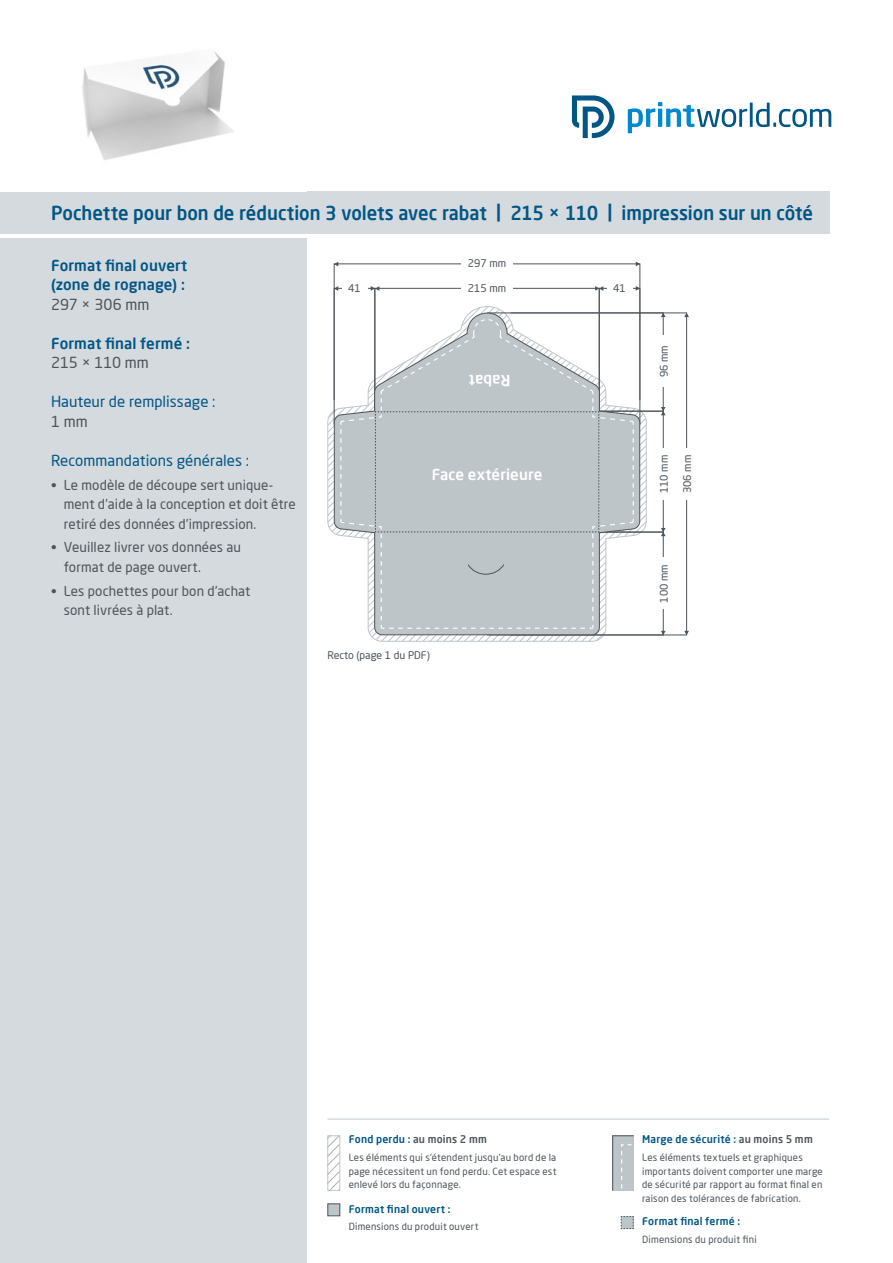
<style>
.page{position:relative;width:893px;height:1263px;background:#fff}
.page>*{position:absolute;margin:0;border:0;box-sizing:border-box;transform-origin:0 0}
.t1{font:500 19.2px "Neo Sans Pro";color:#015685;scale:.96 1}
.t2{font:500 15px/19.5px "Neo Sans Pro";letter-spacing:.005em;color:#015685}
.t3{font:15px "Neo Sans Pro";letter-spacing:.005em;color:#015685}
.t4{font:15px "Neo Sans Pro";color:#4d545a}
.t5{font:500 15px "Neo Sans Pro";letter-spacing:.01em;color:#fff}
.t6{font:13.5px/19.5px "Neo Sans Pro";letter-spacing:.01em;color:#4d545a}
.t7{font:500 10.5px "Neo Sans Pro";letter-spacing:.025em;color:#015685}
.t8{font:10.5px "Neo Sans Pro";color:#4d545a}
.t9{font:9.75px/13.5px "Neo Sans Pro";letter-spacing:.025em;color:#4d545a;text-align:justify}
.s1{color:#4d545a}
</style>
<div class="page">
<div style="left:0;top:238px;width:306px;height:1025px;background:#d4dade"></div>
<div style="left:0;top:191px;width:829px;height:43px;background:#d4dade"></div>
<svg style="left:628px;top:102px;width:203px;height:31px"></svg>
<svg style="left:572px;top:96px;width:42px;height:42px"></svg>
<hr style="left:327px;top:1118px;width:502px;height:2px;background:#d4dade">
<svg style="left:329px;top:1137px;width:9px;height:52px"></svg>
<div style="left:327px;top:1135px;width:13px;height:56px;border:1px solid #bec5c9"></div>
<div style="left:327px;top:1203px;width:13px;height:13px;background:#bec5c9;border:1px solid #4d545a"></div>
<svg style="left:620px;top:1216px;width:14px;height:13px"></svg>
<svg style="left:612px;top:1135px;width:22px;height:56px"></svg>
<svg style="left:327px;top:306px;width:320px;height:336px"></svg>
<svg style="left:334px;top:262px;width:4px;height:4px"></svg>
<svg style="left:334px;top:286px;width:4px;height:5px"></svg>
<svg style="left:636px;top:262px;width:4px;height:4px"></svg>
<svg style="left:371px;top:286px;width:8px;height:5px"></svg>
<svg style="left:636px;top:286px;width:4px;height:5px"></svg>
<svg style="left:595px;top:286px;width:8px;height:5px"></svg>
<svg style="left:661px;top:313px;width:5px;height:4px"></svg>
<svg style="left:684px;top:313px;width:5px;height:4px"></svg>
<svg style="left:661px;top:407px;width:5px;height:8px"></svg>
<svg style="left:661px;top:528px;width:5px;height:8px"></svg>
<svg style="left:661px;top:631px;width:5px;height:4px"></svg>
<svg style="left:684px;top:631px;width:5px;height:4px"></svg>
<svg style="left:334px;top:312px;width:306px;height:323px"></svg>
<svg style="left:480px;top:319px;width:16px;height:2px"></svg>
<svg style="left:340px;top:321px;width:294px;height:75px"></svg>
<svg style="left:340px;top:396px;width:294px;height:233px;background:#c3c9cd"></svg>
<img style="left:82px;top:51px;width:152px;height:109px">
<h1 class="t1" style="left:51px;top:201px;width:795px">Pochette pour bon de réduction 3 volets avec rabat | 215 × 110 | impression sur un côté</h1>
<h2 class="t2" style="left:51px;top:255px;width:138px">Format final ouvert (zone de rognage) :</h2>
<h2 class="t4" style="left:51px;top:295px;width:100px">297 × 306 mm</h2>
<h2 class="t2" style="left:51px;top:333px;width:140px">Format final fermé :</h2>
<h2 class="t4" style="left:51px;top:354px;width:99px">215 × 110 mm</h2>
<h2 class="t3" style="left:51px;top:393px;width:166px">Hauteur de remplissage :</h2>
<h2 class="t4" style="left:51px;top:412px;width:38px">1 mm</h2>
<h2 class="t3" style="left:51px;top:451px;width:200px">Recommandations générales :</h2>
<h3 class="t6" style="left:64px;top:475px;width:233px;text-indent:-13px">• Le modèle de découpe sert unique&shy;ment d’aide à la conception et doit être retiré des données d’impression.</h3>
<h3 class="t6" style="left:64px;top:537px;width:179px;text-indent:-13px">• Veuillez livrer vos données au format de page ouvert.</h3>
<h3 class="t6" style="left:64px;top:581px;width:188px;text-indent:-13px">• Les pochettes pour bon d’achat sont livrées à plat.</h3>
<p class="t8" style="left:468px;top:257px;width:40px">297 mm</p>
<p class="t8" style="left:348px;top:282px;width:14px">41</p>
<p class="t8" style="left:468px;top:282px;width:40px">215 mm</p>
<p class="t8" style="left:613px;top:282px;width:14px">41</p>
<h2 class="t5" style="left:510px;top:390px;width:43px;rotate:-180deg">Rabat</h2>
<h2 class="t5" style="left:432px;top:465px;width:112px">Face extérieure</h2>
<p class="t8" style="left:327px;top:648px;width:104px">Recto (page 1 du PDF)</p>
<p class="t8" style="left:657px;top:377px;width:34px;rotate:-90deg">96 mm</p>
<p class="t8" style="left:657px;top:493px;width:40px;rotate:-90deg">110 mm</p>
<p class="t8" style="left:681px;top:493px;width:40px;rotate:-90deg">306 mm</p>
<p class="t8" style="left:657px;top:603px;width:40px;rotate:-90deg">100 mm</p>
<p class="t7" style="left:349px;top:1133px;width:140px">Fond perdu : <span class="s1">au moins 2 mm</span></p>
<p class="t9" style="left:349px;top:1151px;width:209px">Les éléments qui s’étendent jusqu’au bord de la page nécessitent un fond perdu. Cet espace est enlevé lors du façonnage.</p>
<p class="t7" style="left:349px;top:1202px;width:103px">Format final ouvert :</p>
<p class="t9" style="left:349px;top:1220px;width:131px">Dimensions du produit ouvert</p>
<p class="t7" style="left:642px;top:1133px;width:172px">Marge de sécurité : <span class="s1">au moins 5 mm</span></p>
<p class="t9" style="left:642px;top:1151px;width:182px;text-align:left">Les éléments textuels et graphiques importants doivent comporter une marge de sécurité par rapport au format final en raison des tolérances de fabrication.</p>
<p class="t7" style="left:642px;top:1215px;width:100px">Format final fermé :</p>
<p class="t9" style="left:642px;top:1233px;width:116px">Dimensions du produit fini</p>
</div>
